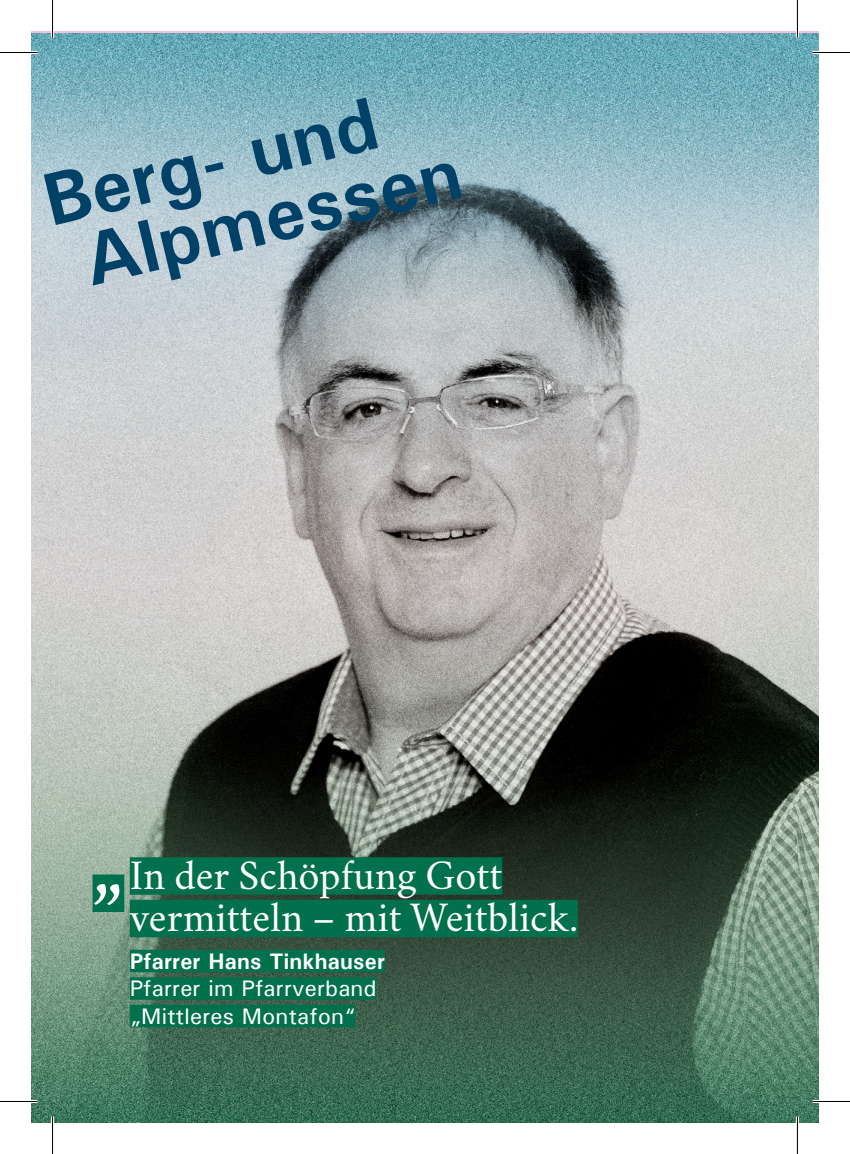
<style>
.page{position:relative;width:850px;height:1154px;background:#fff}
.page>*{position:absolute;margin:0;border:0;box-sizing:border-box;transform-origin:0 0}
.t1{font:95px "Crimson";color:#fff}
.t2{font:700 75px/68.2px "Univers";color:#004167}
.t3{font:42.5px/42.5px "Crimson";color:#fff}
.t4{font:500 22.5px/27.5px "Univers";letter-spacing:.01em;color:#fff}
.t5{font:700 22.5px "Univers";letter-spacing:.01em;color:#fff}
</style>
<div class="page">
<img style="left:31px;top:33px;width:787px;height:1090px">
<div style="left:130px;top:857px;width:372px;height:38px;background:#01704d"></div>
<div style="left:130px;top:900px;width:447px;height:37px;background:#01704d"></div>
<div style="left:130px;top:950px;width:254px;height:22px;background:#01704d"></div>
<div style="left:130px;top:977px;width:246px;height:23px;background:#01704d"></div>
<div style="left:130px;top:1005px;width:225px;height:22px;background:#01704d"></div>
<div style="left:92px;top:874px;width:32px;height:38px;background:#01704d"></div>
<hr style="left:0;top:51px;width:38px;height:3px;background:#fff">
<hr style="left:812px;top:51px;width:37px;height:3px;background:#fff">
<hr style="left:0;top:1100px;width:38px;height:3px;background:#fff">
<hr style="left:812px;top:1100px;width:37px;height:3px;background:#fff">
<hr style="left:51px;top:0;width:3px;height:38px;background:#fff">
<hr style="left:51px;top:1116px;width:3px;height:38px;background:#fff">
<hr style="left:795px;top:0;width:3px;height:38px;background:#fff">
<hr style="left:795px;top:1116px;width:3px;height:38px;background:#fff">
<hr style="left:0;top:52px;width:38px;height:1px;background:#000">
<hr style="left:812px;top:52px;width:37px;height:1px;background:#000">
<hr style="left:0;top:1101px;width:38px;height:1px;background:#000">
<hr style="left:812px;top:1101px;width:37px;height:1px;background:#000">
<hr style="left:52px;top:0;width:1px;height:38px;background:#000">
<hr style="left:52px;top:1116px;width:1px;height:38px;background:#000">
<hr style="left:796px;top:0;width:1px;height:38px;background:#000">
<hr style="left:796px;top:1116px;width:1px;height:38px;background:#000">
<h2 class="t2" style="left:60px;top:162px;width:387px;text-indent:-25px;rotate:-14deg">Berg- und<br>Alpmessen</h2>
<h1 class="t1" style="left:92px;top:789px;width:33px">„</h1>
<p class="t3" style="left:130px;top:848px;width:449px">In der Schöpfung Gott vermitteln – mit Weitblick.</p>
<p class="t5" style="left:130px;top:946px;width:256px">Pfarrer Hans Tinkhauser</p>
<p class="t4" style="left:130px;top:974px;width:248px">Pfarrer im Pfarrverband „Mittleres Montafon“</p>
</div>
